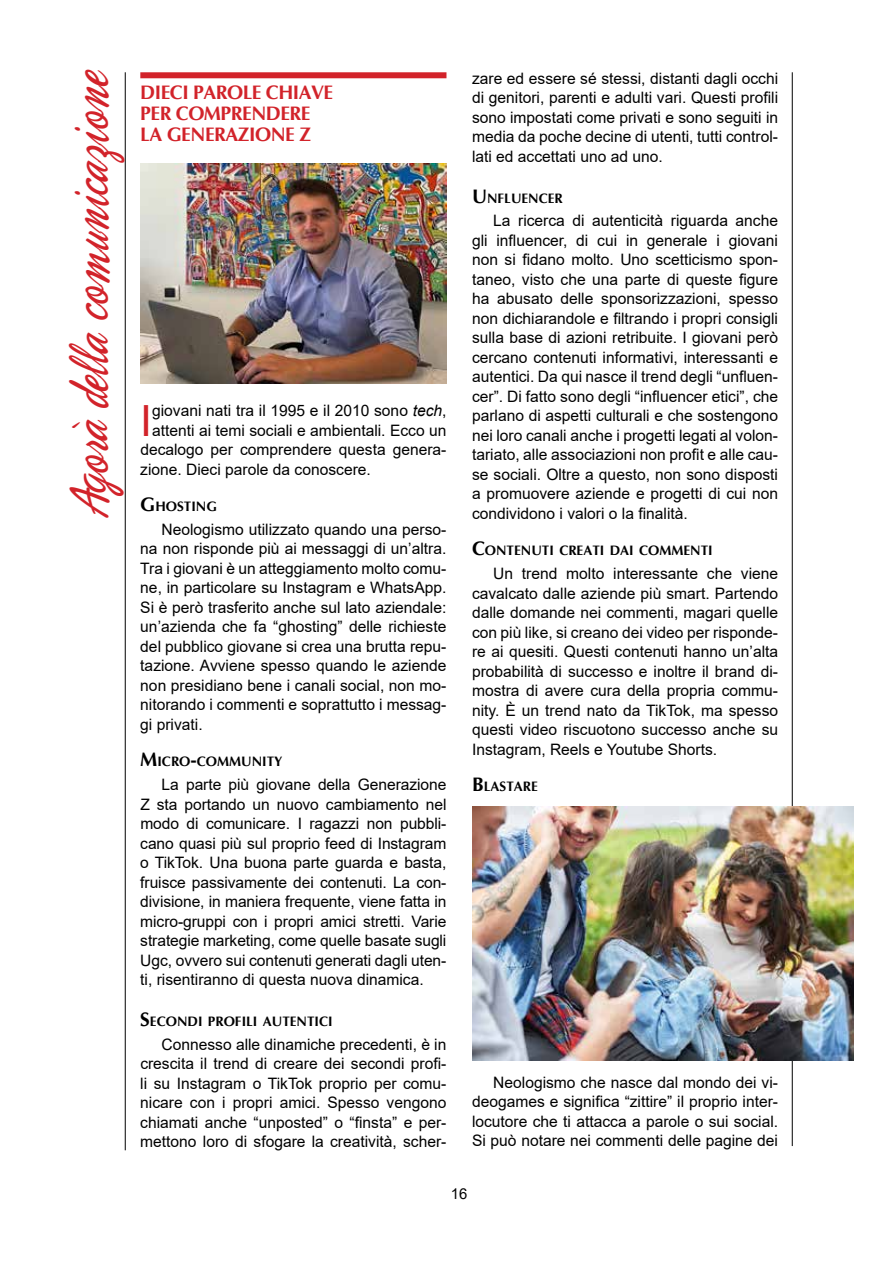
<style>
.page{position:relative;width:893px;height:1263px;background:#fff}
.page>*{position:absolute;margin:0;border:0;box-sizing:border-box;transform-origin:0 0}
.t1{font:57px "Phoenix Script FLF";color:#d2232a;scale:.7 1}
.t2{font:43.05px "Arial";color:#d2232a}
.t3{font:700 19.5px/21px "Optima";letter-spacing:-.025em;color:#d2232a}
.t4{font:15.75px/19.5px "Arial";color:#000;text-align:justify}
.t5{font:15px "Arial";color:#000}
.t6{font:700 13.65px "Optima";color:#000}
.s1{font-style:italic}
.s2{font-size:19.5px}
</style>
<div class="page">
<hr style="left:125px;top:72px;width:1px;height:1078px;background:#000">
<div style="left:140px;top:72px;width:306px;height:6px;background:#d2232a"></div>
<hr style="left:792px;top:72px;width:1px;height:1074px;background:#000">
<img style="left:140px;top:164px;width:306px;height:220px">
<img style="left:472px;top:806px;width:382px;height:254px">
<h1 class="t1" style="left:60px;top:519px;width:644px;rotate:-90deg">Agorà della comunicazione</h1>
<p class="t3" style="left:140px;top:82px;width:194px">DIECI PAROLE CH IAVE<br>PER COMPRENDERE<br>LA GENERAZIONE Z</p>
<h2 class="t2" style="left:140px;top:391px;width:13px">I</h2>
<p class="t4" style="left:152px;top:401px;width:296px">giovani nati tra il 1995 e il 2010 sono <span class="s1">tech</span>,</p>
<p class="t4" style="left:152px;top:420px;width:296px">attenti ai temi sociali e ambientali. Ecco un</p>
<p class="t4" style="left:140px;top:440px;width:308px">decalogo per comprendere questa genera-</p>
<p class="t4" style="left:140px;top:459px;width:232px">zione. Dieci parole da conoscere.</p>
<p class="t6" style="left:140px;top:498px;width:78px"><span class="s2">G</span> HOSTING</p>
<p class="t4" style="left:140px;top:519px;width:308px;text-indent:21px">Neologismo utilizzato quando una perso&shy;na non risponde più ai messaggi di un’altra.<br>Tra i giovani è un atteggiamento molto comu&shy;ne, in particolare su Instagram e WhatsApp.<br>Si è però trasferito anche sul lato aziendale: un’azienda che fa “ghosting” delle richieste del pubblico giovane si crea una brutta repu&shy;tazione. Avviene spesso quando le aziende non presidiano bene i canali social, non mo&shy;nitorando i commenti e soprattutto i messag&shy;gi privati.</p>
<p class="t6" style="left:140px;top:753px;width:144px"><span class="s2">M</span>ICRO<span class="s2">-</span>COMMUNITY</p>
<p class="t4" style="left:140px;top:775px;width:308px;text-indent:21px">La parte più giovane della Generazione Z sta portando un nuovo cambiamento nel modo di comunicare. I ragazzi non pubbli&shy;cano quasi più sul proprio feed di Instagram o TikTok. Una buona parte guarda e basta, fruisce passivamente dei contenuti. La con&shy;divisione, in maniera frequente, viene fatta in micro-gruppi con i propri amici stretti. Varie strategie marketing, come quelle basate sugli Ugc, ovvero sui contenuti generati dagli uten&shy;ti, risentiranno di questa nuova dinamica.</p>
<p class="t6" style="left:140px;top:1012px;width:194px"><span class="s2">S</span>ECONDI PROFILI AUTENTICI</p>
<p class="t4" style="left:140px;top:1034px;width:308px;text-indent:21px">Connesso alle dinamiche precedenti, è in crescita il trend di creare dei secondi profi&shy;li su Instagram o TikTok proprio per comu&shy;nicare con i propri amici. Spesso vengono chiamati anche “unposted” o “finsta” e per&shy;mettono loro di sfogare la creatività, scher-</p>
<p class="t4" style="left:472px;top:68px;width:308px">zare ed essere sé stessi, distanti dagli occhi di genitori, parenti e adulti vari. Questi profili sono impostati come privati e sono seguiti in media da poche decine di utenti, tutti control&shy;lati ed accettati uno ad uno.</p>
<p class="t6" style="left:472px;top:189px;width:92px"><span class="s2">U</span>NFLUENCER</p>
<p class="t4" style="left:472px;top:211px;width:308px;text-indent:21px">La ricerca di autenticità riguarda anche gli influencer, di cui in generale i giovani non si fidano molto. Uno scetticismo spon&shy;taneo, visto che una parte di queste figure ha abusato delle sponsorizzazioni, spesso non dichiarandole e filtrando i propri consigli sulla base di azioni retribuite. I giovani però cercano contenuti informativi, interessanti e autentici. Da qui nasce il trend degli “unfluen&shy;cer”. Di fatto sono degli “influencer etici”, che parlano di aspetti culturali e che sostengono nei loro canali anche i progetti legati al volon&shy;tariato, alle associazioni non profit e alle cau&shy;se sociali. Oltre a questo, non sono disposti a promuovere aziende e progetti di cui non condividono i valori o la finalità.</p>
<p class="t6" style="left:472px;top:542px;width:242px"><span class="s2">C</span>ONTENUTI CREATI DAI COMMENTI</p>
<p class="t4" style="left:472px;top:564px;width:308px;text-indent:21px">Un trend molto interessante che viene cavalcato dalle aziende più smart. Partendo dalle domande nei commenti, magari quelle con più like, si creano dei video per risponde&shy;re ai quesiti. Questi contenuti hanno un’alta probabilità di successo e inoltre il brand di&shy;mostra di avere cura della propria commu&shy;nity. È un trend nato da TikTok, ma spesso questi video riscuotono successo anche su Instagram, Reels e Youtube Shorts.</p>
<p class="t6" style="left:472px;top:778px;width:67px"><span class="s2">B</span>LASTARE</p>
<p class="t4" style="left:472px;top:1072px;width:308px;text-indent:21px">Neologismo che nasce dal mondo dei vi&shy;deogames e significa “zittire” il proprio inter&shy;locutore che ti attacca a parole o sui social.<br>Si può notare nei commenti delle pagine dei</p>
<p class="t5" style="left:451px;top:1183px;width:18px">16</p>
</div>
